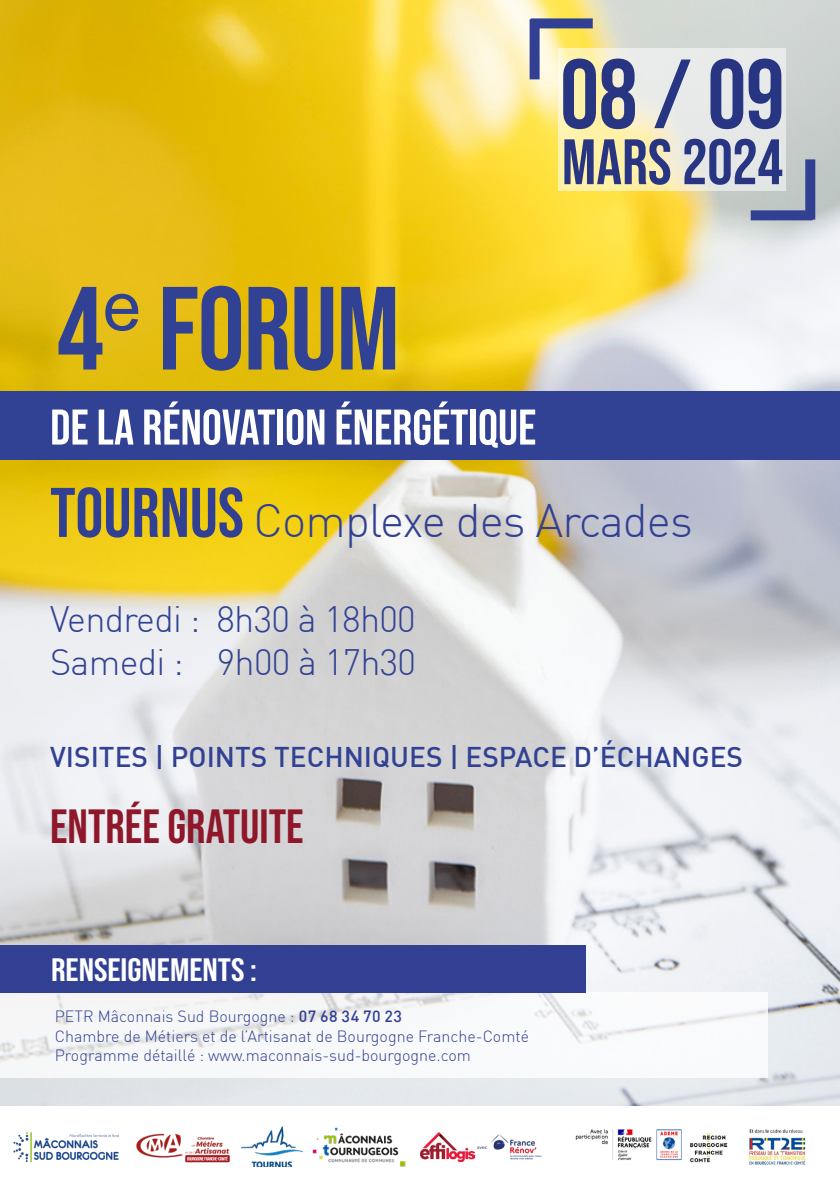
<style>
.page{position:relative;width:840px;height:1191px;background:#fff}
.page>*{position:absolute;margin:0;border:0;box-sizing:border-box;transform-origin:0 0}
.t1{font:118px "Bebas Neue";letter-spacing:-.01em;color:#314193}
.t2{font:98px "Bebas Neue";color:#283583}
.t3{font:64px "Bebas Neue";letter-spacing:-.005em;color:#283583}
.t4{font:50px "Bebas Neue";color:#fff}
.t5{font:48px "Bebas Neue";color:#8e172a}
.t6{font:300 46px "DIN";letter-spacing:-.02em;color:#324093}
.t7{font:300 36px/43.2px "DIN";letter-spacing:-.02em;color:#314293}
.t8{font:32.4px "Bebas Neue";color:#fff;scale:1.11 1}
.t9{font:500 28px "DIN";color:#314193}
.t10{font:300 16px/19.2px "DIN";color:#314293}
.s1{font-family:"Bebas Neue";font-weight:400;font-size:70px}
.s2{font-weight:500;color:#324093}
</style>
<div class="page">
<img style="left:0;top:0;width:839px;height:1105px">
<div style="left:0;top:392px;width:839px;height:68px;background:#314193"></div>
<svg style="left:0;top:992px;width:767px;height:85px"></svg>
<div style="left:0;top:945px;width:584px;height:47px;background:#324093"></div>
<svg style="left:558px;top:48px;width:227px;height:143px;fill:#e9ece5"></svg>
<div style="left:750px;top:210px;width:62px;height:10px;background:#324093"></div>
<div style="left:804px;top:159px;width:10px;height:61px;background:#324093"></div>
<div style="left:530px;top:18px;width:62px;height:10px;background:#324093"></div>
<div style="left:529px;top:19px;width:10px;height:60px;background:#324093"></div>
<img style="left:463px;top:1134px;width:79px;height:28px">
<img style="left:420px;top:1132px;width:54px;height:29px">
<img style="left:241px;top:1127px;width:61px;height:39px">
<img style="left:13px;top:1132px;width:106px;height:30px">
<img style="left:136px;top:1133px;width:94px;height:29px">
<img style="left:312px;top:1127px;width:94px;height:40px">
<img style="left:575px;top:1129px;width:230px;height:36px">
<h2 class="t2" style="left:559px;top:39px;width:226px">08 / 09</h2>
<h3 class="t3" style="left:561px;top:126px;width:223px">MARS 2024</h3>
<h1 class="t1" style="left:57px;top:262px;width:344px">4<sup>e</sup> FORUM</h1>
<h3 class="t4" style="left:50px;top:399px;width:487px">DE LA RÉNOVATION ÉNERGÉTIQUE</h3>
<h3 class="t6" style="left:50px;top:492px;width:643px"><span class="s1">TOURNUS</span> Complexe des Arcades</h3>
<h3 class="t7" style="left:50px;top:596px;width:367px">Vendredi : 8h30 à 18h00<br>Samedi : 9h00 à 17h30</h3>
<h3 class="t9" style="left:50px;top:739px;width:694px">VISITES | POINTS TECHNIQUES | ESPACE D’ÉCHANGES</h3>
<h3 class="t5" style="left:50px;top:799px;width:255px">ENTRÉE GRATUITE</h3>
<h3 class="t8" style="left:51px;top:951px;width:187px">RENSEIGNEMENTS :</h3>
<p class="t10" style="left:55px;top:1007px;width:475px">PETR Mâconnais Sud Bourgogne : <span class="s2">07 68 34 70 23<br></span>Chambre de Métiers et de l’Artisanat de Bourgogne Franche-Comté<br>Programme détaillé : www.maconnais-sud-bourgogne.com</p>
</div>
